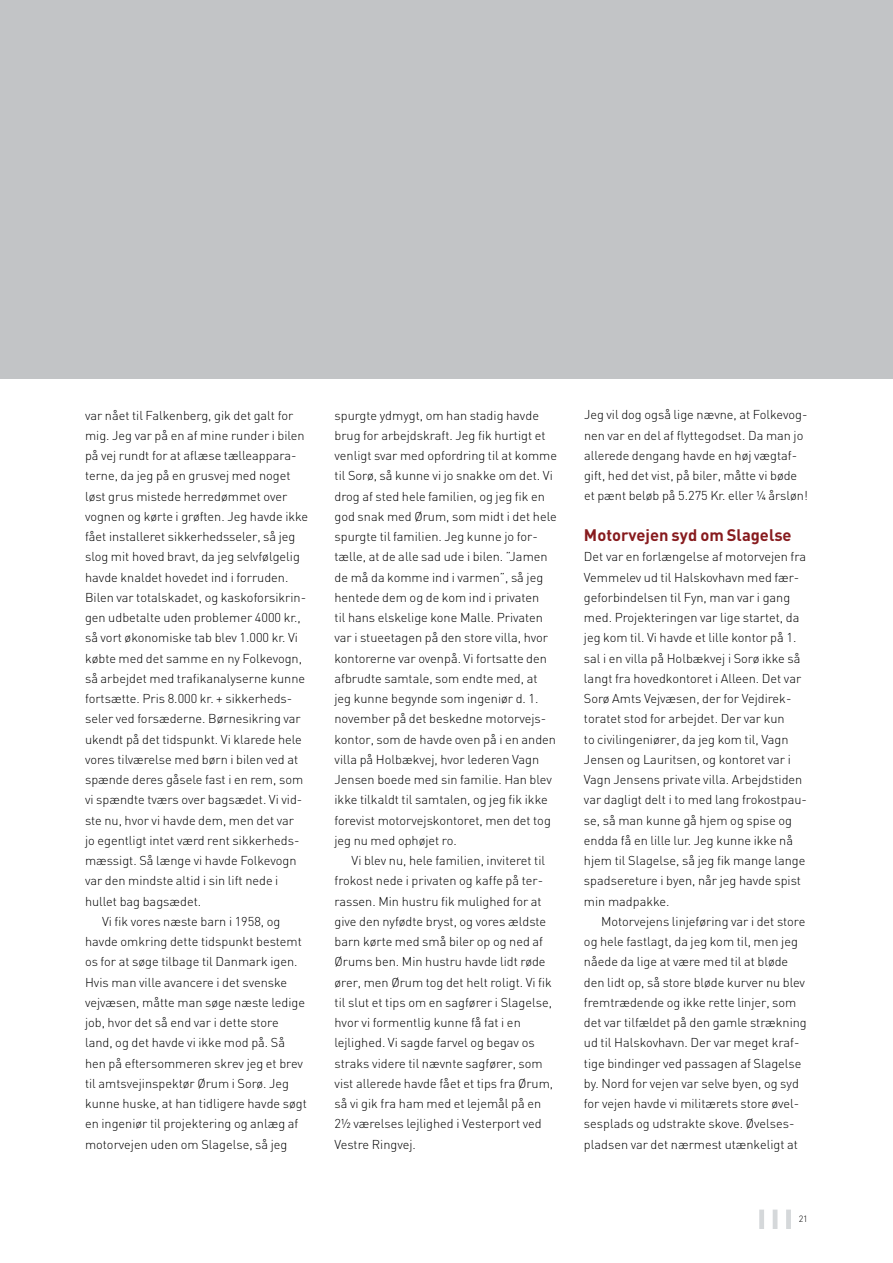
<style>
.page{position:relative;width:893px;height:1263px;background:#fff}
.page>*{position:absolute;margin:0;border:0;box-sizing:border-box;transform-origin:0 0}
.t1{font:700 16.5px "DIN";color:#871b1e}
.t2{font:300 12.75px/20.2px "DIN";color:#000}
.t3{font:300 9px "DIN";color:#000}
</style>
<div class="page">
<div style="left:0;top:0;width:893px;height:379px;background:#c2c4c6"></div>
<div style="left:759px;top:1209px;width:5px;height:20px;background:#d5d8da"></div>
<div style="left:786px;top:1209px;width:5px;height:20px;background:#d5d8da"></div>
<hr style="left:773px;top:1209px;width:4px;height:20px;background:#d5d8da">
<p class="t2" style="left:85px;top:405px;width:210px">var nået til Falkenberg, gik det galt for</p>
<p class="t2" style="left:85px;top:425px;width:221px">mig. Jeg var på en af mine runder i bilen</p>
<p class="t2" style="left:85px;top:445px;width:213px">på vej rundt for at aflæse tælleappara-</p>
<p class="t2" style="left:85px;top:465px;width:207px">terne, da jeg på en grusvej med noget</p>
<p class="t2" style="left:85px;top:486px;width:204px">løst grus mistede herredømmet over</p>
<p class="t2" style="left:85px;top:506px;width:225px">vognen og kørte i grøften. Jeg havde ikke</p>
<p class="t2" style="left:85px;top:526px;width:212px">fået installeret sikkerhedsseler, så jeg</p>
<p class="t2" style="left:85px;top:546px;width:216px">slog mit hoved bravt, da jeg selvfølgelig</p>
<p class="t2" style="left:85px;top:567px;width:205px">havde knaldet hovedet ind i forruden.</p>
<p class="t2" style="left:85px;top:587px;width:223px">Bilen var totalskadet, og kaskoforsikrin-</p>
<p class="t2" style="left:85px;top:607px;width:217px">gen udbetalte uden problemer 4000 kr.,</p>
<p class="t2" style="left:85px;top:627px;width:215px">så vort økonomiske tab blev 1.000 kr. Vi</p>
<p class="t2" style="left:85px;top:648px;width:218px">købte med det samme en ny Folkevogn,</p>
<p class="t2" style="left:85px;top:668px;width:222px">så arbejdet med trafikanalyserne kunne</p>
<p class="t2" style="left:85px;top:688px;width:209px">fortsætte. Pris 8.000 kr. + sikkerheds-</p>
<p class="t2" style="left:85px;top:708px;width:217px">seler ved forsæderne. Børnesikring var</p>
<p class="t2" style="left:85px;top:729px;width:218px">ukendt på det tidspunkt. Vi klarede hele</p>
<p class="t2" style="left:85px;top:749px;width:215px">vores tilværelse med børn i bilen ved at</p>
<p class="t2" style="left:85px;top:769px;width:220px">spænde deres gåsele fast i en rem, som</p>
<p class="t2" style="left:85px;top:789px;width:219px">vi spændte tværs over bagsædet. Vi vid-</p>
<p class="t2" style="left:85px;top:810px;width:211px">ste nu, hvor vi havde dem, men det var</p>
<p class="t2" style="left:85px;top:830px;width:216px">jo egentligt intet værd rent sikkerheds-</p>
<p class="t2" style="left:85px;top:850px;width:213px">mæssigt. Så længe vi havde Folkevogn</p>
<p class="t2" style="left:85px;top:870px;width:195px">var den mindste altid i sin lift nede i</p>
<p class="t2" style="left:85px;top:891px;width:118px">hullet bag bagsædet.</p>
<p class="t2" style="left:102px;top:911px;width:180px">Vi fik vores næste barn i 1958, og</p>
<p class="t2" style="left:85px;top:931px;width:218px">havde omkring dette tidspunkt bestemt</p>
<p class="t2" style="left:85px;top:951px;width:214px">os for at søge tilbage til Danmark igen.</p>
<p class="t2" style="left:85px;top:972px;width:204px">Hvis man ville avancere i det svenske</p>
<p class="t2" style="left:85px;top:992px;width:221px">vejvæsen, måtte man søge næste ledige</p>
<p class="t2" style="left:85px;top:1012px;width:195px">job, hvor det så end var i dette store</p>
<p class="t2" style="left:85px;top:1032px;width:201px">land, og det havde vi ikke mod på. Så</p>
<p class="t2" style="left:85px;top:1053px;width:220px">hen på eftersommeren skrev jeg et brev</p>
<p class="t2" style="left:85px;top:1073px;width:206px">til amtsvejinspektør Ørum i Sorø. Jeg</p>
<p class="t2" style="left:85px;top:1093px;width:223px">kunne huske, at han tidligere havde søgt</p>
<p class="t2" style="left:85px;top:1113px;width:215px">en ingeniør til projektering og anlæg af</p>
<p class="t2" style="left:85px;top:1134px;width:204px">motorvejen uden om Slagelse, så jeg</p>
<p class="t2" style="left:334px;top:405px;width:224px">spurgte ydmygt, om han stadig havde brug for arbejdskraft. Jeg fik hurtigt et venligt svar med opfordring til at komme til Sorø, så kunne vi jo snakke om det. Vi drog af sted hele familien, og jeg fik en god snak med Ørum, som midt i det hele spurgte til familien. Jeg kunne jo for&shy;tælle, at de alle sad ude i bilen. ”Jamen de må da komme ind i varmen”, så jeg hentede dem og de kom ind i privaten<br>til hans elskelige kone Malle. Privaten var i stueetagen på den store villa, hvor kontorerne var ovenpå. Vi fortsatte den afbrudte samtale, som endte med, at jeg kunne begynde som ingeniør d. 1. november på det beskedne motorvejs&shy;kontor, som de havde oven på i en anden villa på Holbækvej, hvor lederen Vagn Jensen boede med sin familie. Han blev ikke tilkaldt til samtalen, og jeg fik ikke forevist motorvejskontoret, men det tog jeg nu med ophøjet ro.</p>
<p class="t2" style="left:334px;top:850px;width:220px;text-indent:17px">Vi blev nu, hele familien, inviteret til frokost nede i privaten og kaffe på ter&shy;rassen. Min hustru fik mulighed for at give den nyfødte bryst, og vores ældste barn kørte med små biler op og ned af Ørums ben. Min hustru havde lidt røde ører, men Ørum tog det helt roligt. Vi fik til slut et tips om en sagfører i Slagelse, hvor vi formentlig kunne få fat i en lejlighed. Vi sagde farvel og begav os straks videre til nævnte sagfører, som vist allerede havde fået et tips fra Ørum, så vi gik fra ham med et lejemål på en 2½ værelses lejlighed i Vesterport ved Vestre Ringvej.</p>
<p class="t2" style="left:584px;top:405px;width:225px">Jeg vil dog også lige nævne, at Folkevog&shy;nen var en del af flyttegodset. Da man jo allerede dengang havde en høj vægtaf&shy;gift, hed det vist, på biler, måtte vi bøde et pænt beløb på 5.275 Kr. eller ¼ årsløn!</p>
<p class="t1" style="left:584px;top:524px;width:209px">Motorvejen syd om Slagelse</p>
<p class="t2" style="left:584px;top:546px;width:224px">Det var en forlængelse af motorvejen fra Vemmelev ud til Halskovhavn med fær&shy;geforbindelsen til Fyn, man var i gang med. Projekteringen var lige startet, da jeg kom til. Vi havde et lille kontor på 1. sal i en villa på Holbækvej i Sorø ikke så langt fra hovedkontoret i Alleen. Det var Sorø Amts Vejvæsen, der for Vejdirek&shy;toratet stod for arbejdet. Der var kun<br>to civilingeniører, da jeg kom til, Vagn Jensen og Lauritsen, og kontoret var i Vagn Jensens private villa. Arbejdstiden var dagligt delt i to med lang frokostpau&shy;se, så man kunne gå hjem og spise og endda få en lille lur. Jeg kunne ikke nå hjem til Slagelse, så jeg fik mange lange spadsereture i byen, når jeg havde spist min madpakke.</p>
<p class="t2" style="left:584px;top:911px;width:224px;text-indent:17px">Motorvejens linjeføring var i det store og hele fastlagt, da jeg kom til, men jeg nåede da lige at være med til at bløde den lidt op, så store bløde kurver nu blev fremtrædende og ikke rette linjer, som det var tilfældet på den gamle strækning ud til Halskovhavn. Der var meget kraf&shy;tige bindinger ved passagen af Slagelse by. Nord for vejen var selve byen, og syd for vejen havde vi militærets store øvel&shy;sesplads og udstrakte skove. Øvelses&shy;pladsen var det nærmest utænkeligt at</p>
<p class="t3" style="left:799px;top:1213px;width:11px">21</p>
</div>
